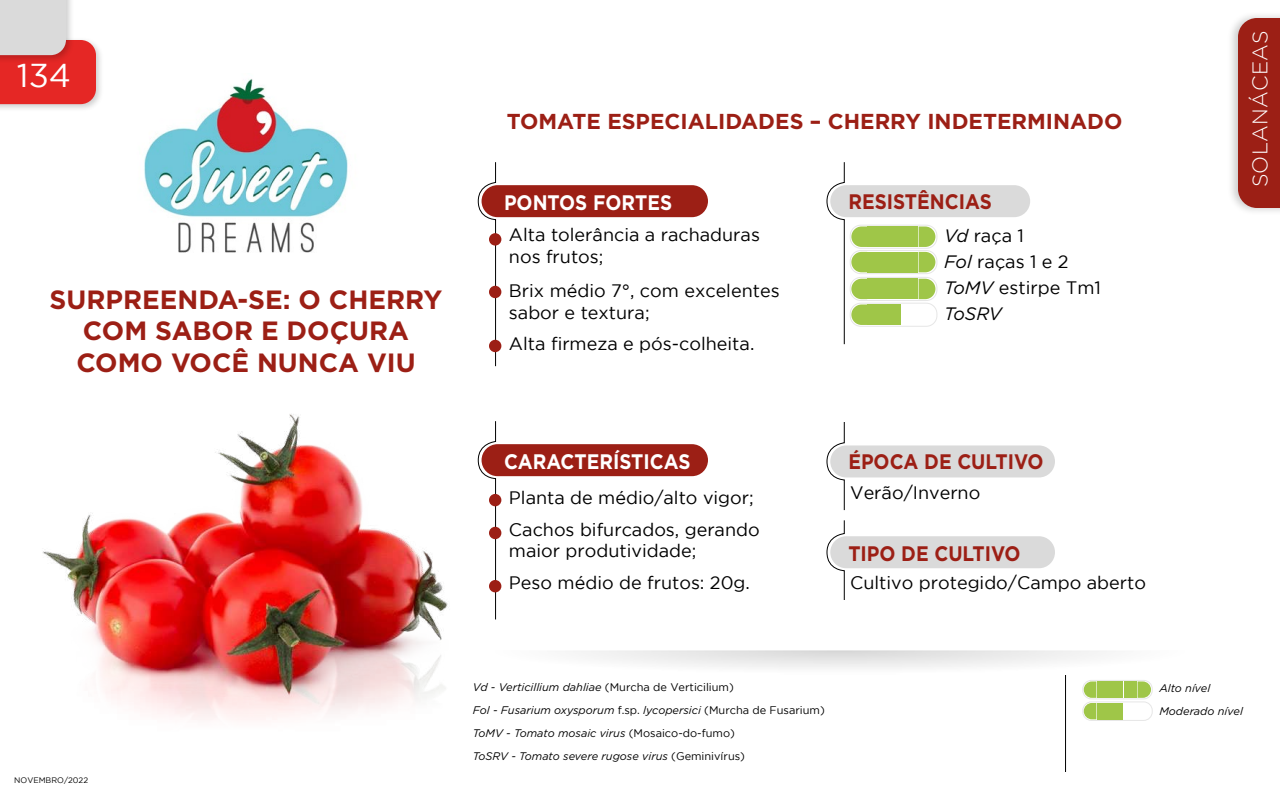
<style>
.page{position:relative;width:1280px;height:800px;background:#fff}
.page>*{position:absolute;margin:0;border:0;box-sizing:border-box;transform-origin:0 0}
.t1{font:33px "Gotham";color:#fff}
.t2{font:700 26.4px/31.7px "Gotham";color:#9c1f15;text-align:center}
.t3{font:700 21.6px "Gotham";color:#9c1f15}
.t4{font:300 21.1px "Gotham";letter-spacing:.015em;color:#fff}
.t5{font:700 21px "Gotham";color:#9c1f15;scale:.9 1}
.t6{font:700 21px "Gotham";color:#fff;scale:.9 1}
.t7{font:18px/26px "Gotham";color:#000}
.t8{font:italic 11px/23.2px "Gotham";color:#000}
.t9{font:8px "Gotham";color:#000}
.s1{font-style:italic}
.s2{font-style:normal}
</style>
<div class="page">
<div style="left:0;top:36px;width:105px;height:77px;background:#000;opacity:.2"></div>
<svg style="left:0;top:0;width:96px;height:104px;background:#e28281"></svg>
<div style="left:1226px;top:10px;width:54px;height:206px;background:#000;opacity:.2"></div>
<div style="left:1238px;top:18px;width:42px;height:190px;background:#9c1f15"></div>
<div style="left:830px;top:185px;width:200px;height:32px;background:#dadada;border-radius:16px"></div>
<svg style="left:826px;top:162px;width:19px;height:183px"></svg>
<div style="left:482px;top:444px;width:226px;height:32px;background:#9c1f15;border-radius:16px"></div>
<svg style="left:478px;top:421px;width:18px;height:199px"></svg>
<div style="left:482px;top:185px;width:226px;height:32px;background:#9c1f15;border-radius:16px"></div>
<svg style="left:478px;top:162px;width:18px;height:205px"></svg>
<div style="left:489px;top:233px;width:12px;height:13px;background:#9c1f15;border-radius:50%"></div>
<div style="left:489px;top:494px;width:12px;height:12px;background:#9c1f15;border-radius:50%"></div>
<div style="left:489px;top:527px;width:12px;height:12px;background:#9c1f15;border-radius:50%"></div>
<div style="left:850px;top:225px;width:87px;height:24px;border:1px solid #e6e6e6;border-radius:11px"></div>
<div style="left:868px;top:227px;width:16px;height:20px;background:#9fc648"></div>
<div style="left:885px;top:227px;width:16px;height:20px;background:#9fc648"></div>
<div style="left:902px;top:227px;width:16px;height:20px;background:#9fc648"></div>
<div style="left:850px;top:303px;width:87px;height:24px;border:1px solid #e6e6e6;border-radius:11px"></div>
<div style="left:868px;top:305px;width:16px;height:20px;background:#9fc648"></div>
<svg style="left:851px;top:305px;width:16px;height:20px"></svg>
<div style="left:885px;top:305px;width:16px;height:20px;background:#9fc648"></div>
<div style="left:1082px;top:680px;width:71px;height:19px;border:1px solid #e6e6e6;border-radius:9px"></div>
<div style="left:1097px;top:681px;width:13px;height:17px;background:#9fc648"></div>
<div style="left:1110px;top:681px;width:13px;height:17px;background:#9fc648"></div>
<svg style="left:1138px;top:681px;width:13px;height:17px"></svg>
<div style="left:1124px;top:681px;width:13px;height:17px;background:#9fc648"></div>
<div style="left:1082px;top:702px;width:71px;height:19px;border:1px solid #e6e6e6;border-radius:9px"></div>
<div style="left:1097px;top:703px;width:13px;height:16px;background:#9fc648"></div>
<svg style="left:1084px;top:681px;width:12px;height:38px"></svg>
<div style="left:1110px;top:703px;width:13px;height:16px;background:#9fc648"></div>
<hr style="left:1065px;top:675px;width:1px;height:97px;background:#000">
<div style="left:489px;top:580px;width:12px;height:12px;background:#9c1f15;border-radius:50%"></div>
<div style="left:489px;top:286px;width:12px;height:12px;background:#9c1f15;border-radius:50%"></div>
<div style="left:850px;top:277px;width:87px;height:24px;border:1px solid #e6e6e6;border-radius:11px"></div>
<div style="left:868px;top:279px;width:16px;height:20px;background:#9fc648"></div>
<svg style="left:851px;top:279px;width:16px;height:20px"></svg>
<div style="left:885px;top:279px;width:16px;height:20px;background:#9fc648"></div>
<svg style="left:919px;top:279px;width:16px;height:20px"></svg>
<div style="left:902px;top:279px;width:16px;height:20px;background:#9fc648"></div>
<div style="left:489px;top:340px;width:12px;height:12px;background:#9c1f15;border-radius:50%"></div>
<div style="left:850px;top:250px;width:87px;height:24px;border:1px solid #e6e6e6;border-radius:11px"></div>
<div style="left:868px;top:252px;width:16px;height:20px;background:#9fc648"></div>
<svg style="left:851px;top:227px;width:16px;height:45px"></svg>
<div style="left:885px;top:252px;width:16px;height:20px;background:#9fc648"></div>
<svg style="left:919px;top:227px;width:16px;height:45px"></svg>
<div style="left:902px;top:252px;width:16px;height:20px;background:#9fc648"></div>
<img style="left:42px;top:414px;width:406px;height:306px">
<img style="left:144px;top:79px;width:204px;height:174px">
<div style="left:830px;top:536px;width:225px;height:32px;background:#dadada;border-radius:16px"></div>
<svg style="left:826px;top:520px;width:19px;height:80px"></svg>
<div style="left:830px;top:445px;width:225px;height:32px;background:#dadada;border-radius:16px"></div>
<svg style="left:826px;top:422px;width:19px;height:89px"></svg>
<h1 class="t1" style="left:17px;top:61px;width:56px">134</h1>
<h2 class="t2" style="left:50px;top:283px;width:394px">SURPREENDA-SE: O CHERRY<br>COM SABOR E DOÇURA<br>COMO VOCÊ NUNCA VIU</h2>
<p class="t3" style="left:507px;top:109px;width:617px">TOMATE ESPECIALIDADES – CHERRY INDETERMINADO</p>
<p class="t6" style="left:504px;top:191px;width:188px">PONTOS FORTES</p>
<p class="t7" style="left:509px;top:224px;width:253px;line-height:21.6px">Alta tolerância a rachaduras nos frutos;</p>
<p class="t7" style="left:509px;top:280px;width:272px;line-height:21.6px">Brix médio 7°, com excelentes sabor e textura;</p>
<p class="t7" style="left:509px;top:331px;width:247px">Alta firmeza e pós-colheita.</p>
<p class="t6" style="left:504px;top:449px;width:209px">CARACTERÍSTICAS</p>
<p class="t7" style="left:509px;top:483px;width:252px;line-height:31.6px">Planta de médio/alto vigor;<br>Cachos bifurcados, gerando</p>
<p class="t7" style="left:509px;top:536px;width:243px;line-height:31.6px">maior produtividade;<br>Peso médio de frutos: 20g.</p>
<p class="t5" style="left:848px;top:190px;width:161px">RESISTÊNCIAS</p>
<p class="t7" style="left:944px;top:223px;width:158px"><span class="s1">Vd</span> raça 1<br><span class="s1">Fol</span> raças 1 e 2<br><span class="s1">ToMV</span> estirpe Tm1<br><span class="s1">ToSRV</span></p>
<p class="t5" style="left:848px;top:450px;width:218px">ÉPOCA DE CULTIVO</p>
<p class="t7" style="left:850px;top:480px;width:132px">Verão/Inverno</p>
<p class="t5" style="left:848px;top:542px;width:193px">TIPO DE CULTIVO</p>
<p class="t7" style="left:850px;top:570px;width:297px">Cultivo protegido/Campo aberto</p>
<p class="t4" style="left:1248px;top:187px;width:159px;rotate:-90deg">SOLANÁCEAS</p>
<p class="t9" style="left:14px;top:777px;width:75px">NOVEMBRO/2022</p>
<p class="t8" style="left:473px;top:676px;width:353px">Vd - Verticillium dahliae <span class="s2">(Murcha de Verticilium)<br></span>Fol - Fusarium oxysporum <span class="s2">f.sp.</span> lycopersici <span class="s2">(Murcha de Fusarium)<br></span>ToMV - Tomato mosaic virus <span class="s2">(Mosaico-do-fumo)<br></span>ToSRV - Tomato severe rugose virus <span class="s2">(Geminivírus)</span></p>
<p class="t8" style="left:1159px;top:677px;width:85px">Alto nível<br>Moderado nível</p>
</div>
